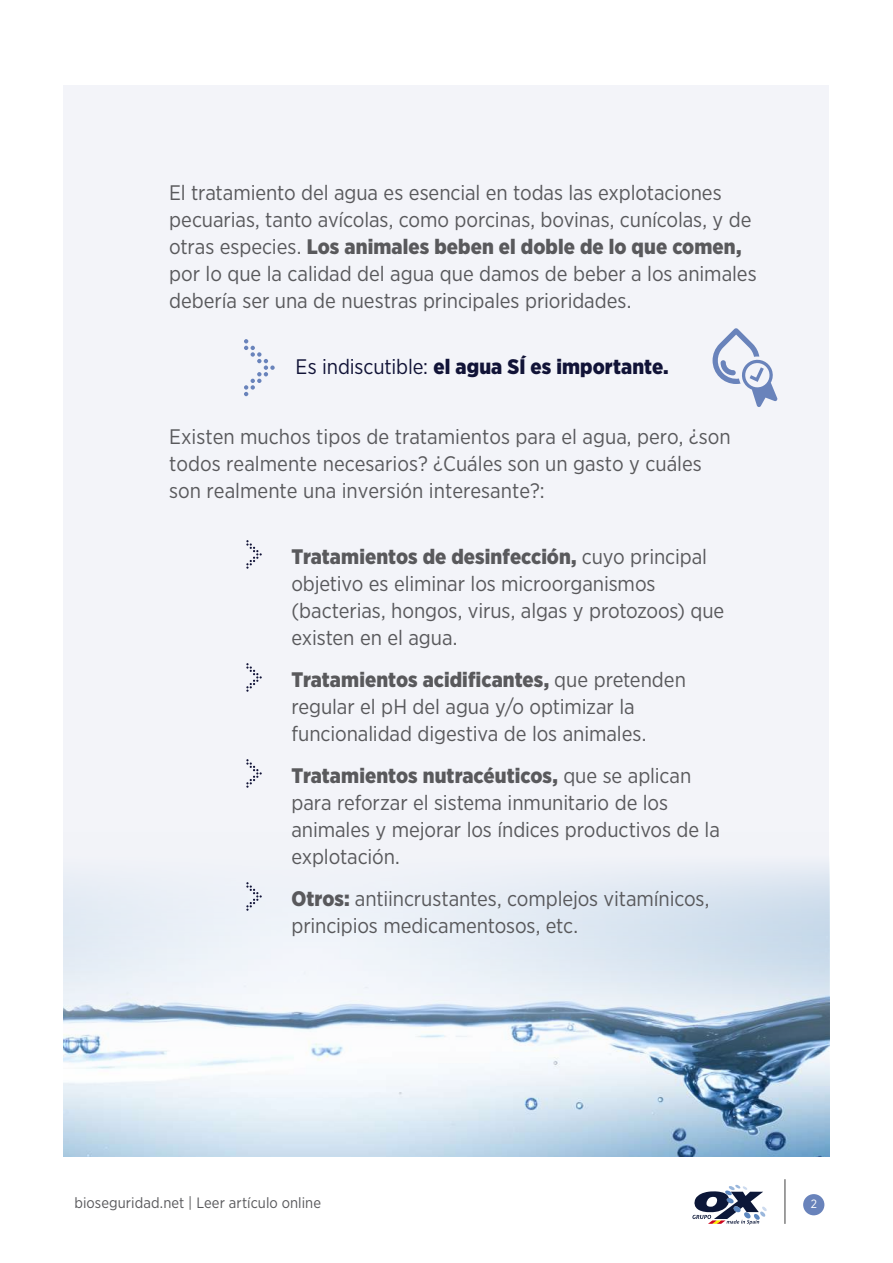
<style>
.page{position:relative;width:893px;height:1263px;background:#fff}
.page>*{position:absolute;margin:0;border:0;box-sizing:border-box;transform-origin:0 0}
.t1{font:21px/27px "Gotham Narrow";letter-spacing:-.005em;color:#59595c}
.t2{font:900 21px "Gotham Narrow";letter-spacing:.005em;color:#111337}
.t3{font:15px "Gotham Narrow";letter-spacing:.005em;color:#59595c}
.t4{font:12px "Gotham Narrow";color:#fff}
.s1{font-weight:900}
.s2{font-weight:400}
</style>
<div class="page">
<div style="left:803px;top:1194px;width:21px;height:21px;background:#6983bb;border-radius:50%"></div>
<hr style="left:784px;top:1179px;width:2px;height:45px;background:#808080">
<div style="left:64px;top:85px;width:765px;height:1071px;background:#f3f4f9"></div>
<svg style="left:692px;top:1185px;width:75px;height:39px"></svg>
<img style="left:64px;top:865px;width:765px;height:291px">
<svg style="left:244px;top:339px;width:31px;height:57px"></svg>
<svg style="left:246px;top:540px;width:16px;height:29px"></svg>
<svg style="left:246px;top:663px;width:16px;height:29px"></svg>
<svg style="left:246px;top:759px;width:16px;height:29px"></svg>
<svg style="left:246px;top:882px;width:16px;height:29px"></svg>
<svg style="left:712px;top:328px;width:65px;height:79px"></svg>
<p class="t1" style="left:169px;top:179px;width:589px">El tratamiento del agua es esencial en todas las explotaciones pecuarias, tanto avícolas, como porcinas, bovinas, cunícolas, y de otras especies. <span class="s1">Los animales beben el doble de lo que comen, </span>por lo que la calidad del agua que damos de beber a los animales debería ser una de nuestras principales prioridades.</p>
<p class="t2" style="left:296px;top:353px;width:375px"><span class="s2">Es indiscutible:</span> el agua SÍ es importante.</p>
<p class="t1" style="left:169px;top:423px;width:563px">Existen muchos tipos de tratamientos para el agua, pero, ¿son todos realmente necesarios? ¿Cuáles son un gasto y cuáles son realmente una inversión interesante?:</p>
<p class="t1" style="left:291px;top:543px;width:434px"><span class="s1">Tratamientos de desinfección,</span> cuyo principal objetivo es eliminar los microorganismos (bacterias, hongos, virus, algas y protozoos) que existen en el agua.</p>
<p class="t1" style="left:291px;top:666px;width:396px"><span class="s1">Tratamientos acidificantes,</span> que pretenden regular el pH del agua y/o optimizar la funcionalidad digestiva de los animales.</p>
<p class="t1" style="left:291px;top:762px;width:430px"><span class="s1">Tratamientos nutracéuticos,</span> que se aplican para reforzar el sistema inmunitario de los animales y mejorar los índices productivos de la explotación.</p>
<p class="t1" style="left:291px;top:885px;width:419px"><span class="s1">Otros:</span> antiincrustantes, complejos vitamínicos, principios medicamentosos, etc.</p>
<p class="t3" style="left:74px;top:1193px;width:248px">bioseguridad.net | Leer artículo online</p>
<p class="t4" style="left:811px;top:1197px;width:8px">2</p>
</div>
